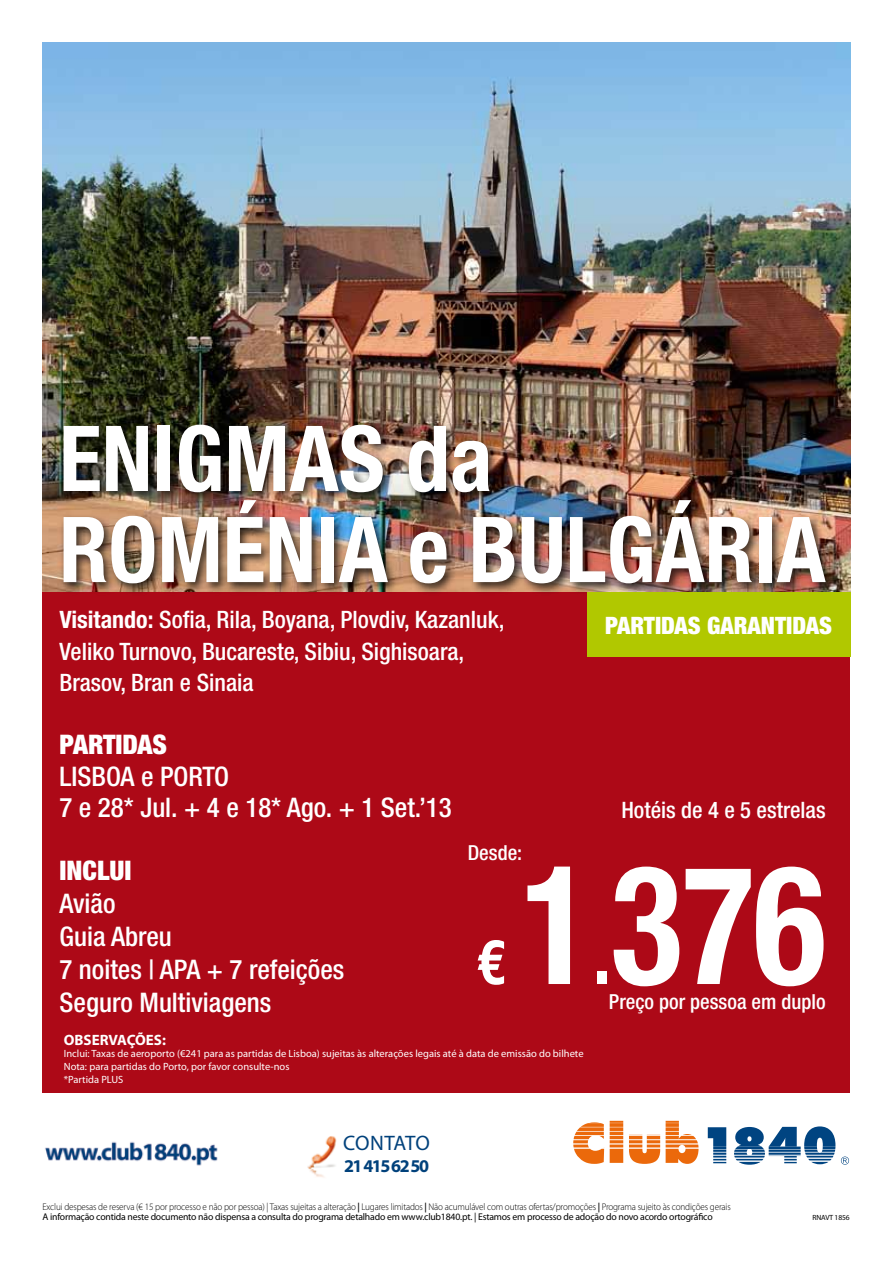
<style>
.page{position:relative;width:893px;height:1263px;background:#fff}
.page>*{position:absolute;margin:0;border:0;box-sizing:border-box;transform-origin:0 0}
.t1{font:700 condensed 165.9px "Helvetica Neue";color:#fff;scale:.9 1}
.t2{font:700 condensed 91.05px/91.1px "Helvetica Neue";color:#fff}
.t3{font:700 condensed 62.25px "Helvetica Neue";color:#fff}
.t4{font:500 condensed 27px/33px "Helvetica Neue";color:#fff}
.t5{font:900 condensed 27px "Helvetica Neue";color:#fff}
.t6{font:500 condensed 24px/31.5px "Helvetica Neue";color:#fff}
.t7{font:900 condensed 24px "Helvetica Neue";color:#fff}
.t8{font:500 condensed 22.65px "Helvetica Neue";color:#fff}
.t9{font:21px "Myriad Pro";color:#00417b}
.t10{font:500 condensed 20.7px "Helvetica Neue";color:#fff}
.t11{font:700 18px "Myriad Pro";letter-spacing:-.08em;color:#00417b}
.t12{font:700 15px "Myriad Pro";color:#fff}
.t13{font:10.5px/12.6px "Myriad Pro";color:#fff}
.t14{font:300 9.75px/10.5px "Myriad Pro";letter-spacing:-.015em;color:#000;scale:.94 1}
.t15{font:7.5px "Myriad Pro";letter-spacing:-.02em;color:#000}
.s1{font-weight:700}
.s2{font-size:81.75px}
.s3{font-weight:600}
.s4{font-weight:400}
</style>
<div class="page">
<div style="left:43px;top:43px;width:807px;height:1050px;background:#ad0917"></div>
<img style="left:45px;top:1136px;width:292px;height:42px">
<img style="left:43px;top:43px;width:807px;height:548px">
<div style="left:60px;top:421px;width:777px;height:174px;background:#000;opacity:.75"></div>
<svg style="left:573px;top:1120px;width:277px;height:45px"></svg>
<div style="left:587px;top:592px;width:263px;height:65px;background:#b1c800"></div>
<h2 class="t2" style="left:59px;top:412px;width:768px">ENIGMAS DA<br>ROMÉNIA E BULGÁRIA</h2>
<h3 class="t7" style="left:605px;top:611px;width:228px">PARTIDAS GARANTIDAS</h3>
<h3 class="t6" style="left:60px;top:604px;width:447px"><span class="s1">VISITANDO:</span> Sofia, Rila, Boyana, Plovdiv, Kazanluk,<br>Veliko Turnovo, Bucareste, Sibiu, Sighisoara,<br>Brasov, Bran e Sinaia</h3>
<h3 class="t5" style="left:60px;top:728px;width:109px">PARTIDAS</h3>
<h3 class="t4" style="left:60px;top:760px;width:394px;line-height:31.5px">Lisboa e porto<br>7 e 28* Jul. + 4 e 18* Ago. + 1 Set.’13</h3>
<h3 class="t5" style="left:60px;top:854px;width:72px">INCLUI</h3>
<h3 class="t4" style="left:60px;top:887px;width:286px">Avião<br>Guia Abreu<br>7 noites | APA + 7 refeições<br>Seguro Multiviagens</h3>
<h3 class="t8" style="left:621px;top:796px;width:206px">Hotéis de 4 e 5 estrelas</h3>
<h3 class="t10" style="left:468px;top:840px;width:56px">Desde:</h3>
<h1 class="t1" style="left:521px;top:824px;width:340px">1<span class="s2">.</span>376</h1>
<h3 class="t10" style="left:609px;top:989px;width:218px">Preço por pessoa em duplo</h3>
<h3 class="t3" style="left:477px;top:924px;width:31px">€</h3>
<h3 class="t12" style="left:64px;top:1030px;width:104px">OBSERVAÇÕES:</h3>
<p class="t13" style="left:64px;top:1047px;width:521px">Inclui: Taxas de aeroporto (€241 para as partidas de Lisboa) sujeitas às alterações legais até à data de emissão do bilhete<br>Nota: para partidas do Porto, por favor consulte-nos<br>*Partida PLUS</p>
<h3 class="t9" style="left:343px;top:1130px;width:40px">contat</h3>
<h3 class="t9" style="left:416px;top:1130px;width:16px">o</h3>
<h3 class="t11" style="left:344px;top:1154px;width:86px">21 415 62 50</h3>
<p class="t14" style="left:43px;top:1201px;width:734px">Exclui despesas de reserva (€ 15 por processo e não por pessoa) | Taxas sujeitas a alteração <span class="s3">|</span> Lugares limitados <span class="s3">|</span> Não acumulável com outras ofertas/promoções <span class="s3">|</span> Programa sujeito às condições gerais<br><span class="s4">A informação contida neste documento não dispensa a consulta do programa detalhado em www.club1840.pt. | Estamos em processo de adoção do novo acordo ortográfico</span></p>
<p class="t15" style="left:813px;top:1213px;width:38px">RNAVT 1856</p>
</div>
